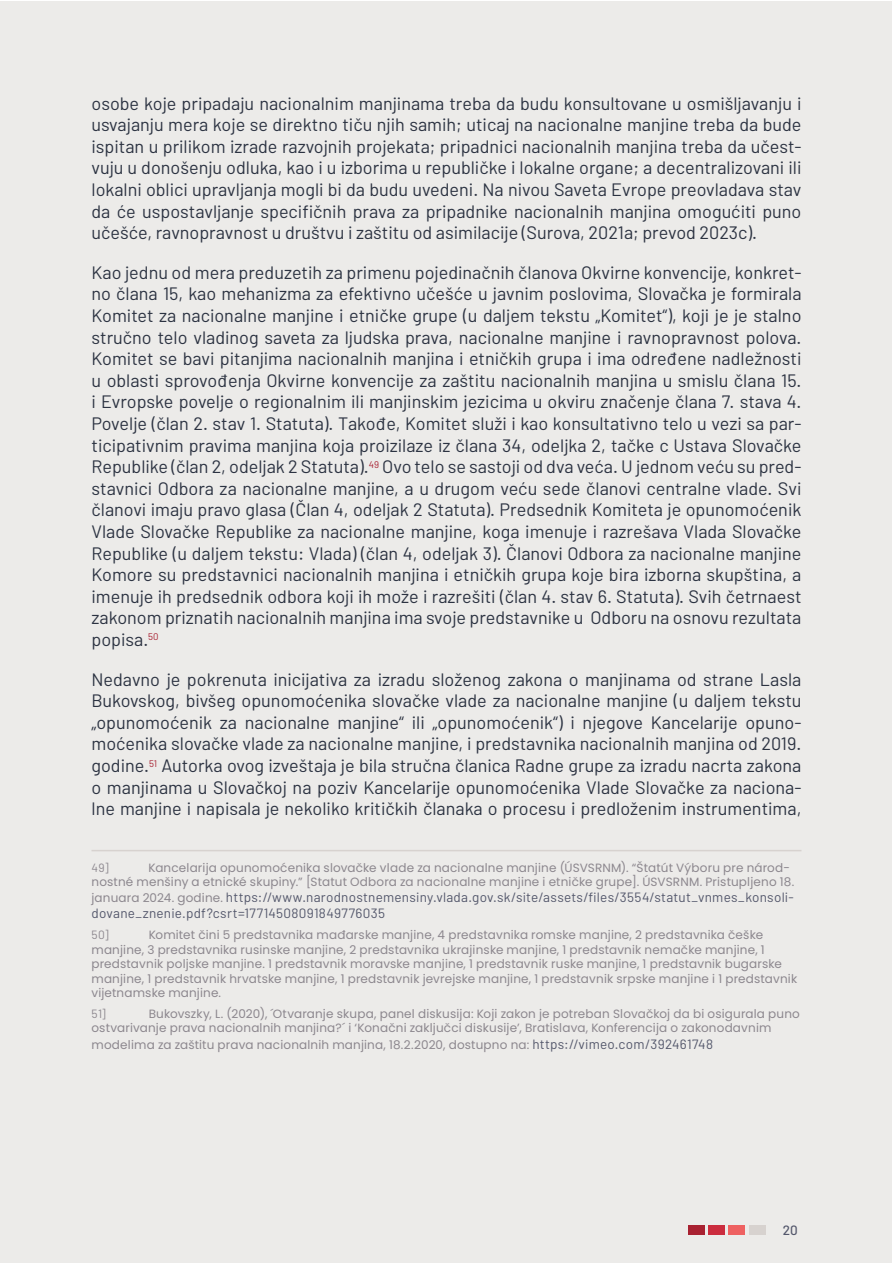
<style>
.page{position:relative;width:893px;height:1263px;background:#fff}
.page>*{position:absolute;margin:0;border:0;box-sizing:border-box;transform-origin:0 0}
.t1{font:18px/21.6px "Barlow";color:#2c3342;text-align:justify}
.t2{font:13.5px/16.2px "Barlow";letter-spacing:.02em;color:#53576b}
.t3{font:500 13.5px "Barlow";color:#53576b}
.t4{font:12px/14.4px "Poppins";letter-spacing:.015em;color:#8c878e}
.t5{font:12px "Barlow";color:#8c878e}
.s1{font-family:"Poppins";font-size:12px;color:#8c878e}
.s2{font-family:"Barlow";font-size:13.5px;color:#53576b}
</style>
<div class="page">
<div style="left:0;top:2px;width:891px;height:1261px;background:#ecebe9"></div>
<div style="left:688px;top:1225px;width:16px;height:9px;background:#a82131"></div>
<div style="left:749px;top:1225px;width:16px;height:9px;background:#d7d2cf"></div>
<div style="left:729px;top:1225px;width:16px;height:9px;background:#ee6161"></div>
<div style="left:708px;top:1225px;width:17px;height:9px;background:#cb2c3e"></div>
<hr style="left:92px;top:850px;width:709px;height:1px;background:#d7d2cf">
<p class="t1" style="left:92px;top:92px;width:712px">osobe koje pripadaju nacionalnim manjinama treba da budu konsultovane u osmišljavanju i usvajanju mera koje se direktno tiču njih samih; uticaj na nacionalne manjine treba da bude ispitan u prilikom izrade razvojnih projekata; pripadnici nacionalnih manjina treba da učest&shy;vuju u donošenju odluka, kao i u izborima u republičke i lokalne organe; a decentralizovani ili lokalni oblici upravljanja mogli bi da budu uvedeni. Na nivou Saveta Evrope preovladava stav da će uspostavljanje specifičnih prava za pripadnike nacionalnih manjina omogućiti puno učešće, ravnopravnost u društvu i zaštitu od asimilacije (Surova, 2021a; prevod 2023c).</p>
<p class="t1" style="left:92px;top:261px;width:712px">Kao jednu od mera preduzetih za primenu pojedinačnih članova Okvirne konvencije, konkret&shy;no člana 15, kao mehanizma za efektivno učešće u javnim poslovima, Slovačka je formirala Komitet za nacionalne manjine i etničke grupe (u daljem tekstu „Komitet“), koji je je stalno stručno telo vladinog saveta za ljudska prava, nacionalne manjine i ravnopravnost polova.<br>Komitet se bavi pitanjima nacionalnih manjina i etničkih grupa i ima određene nadležnosti u oblasti sprovođenja Okvirne konvencije za zaštitu nacionalnih manjina u smislu člana 15. i Evropske povelje o regionalnim ili manjinskim jezicima u okviru značenje člana 7. stava 4.<br>Povelje (član 2. stav 1. Statuta). Takođe, Komitet služi i kao konsultativno telo u vezi sa par&shy;ticipativnim pravima manjina koja proizilaze iz člana 34, odeljka 2, tačke c Ustava Slovačke Republike (član 2, odeljak 2 Statuta).<sup>49</sup> Ovo telo se sastoji od dva veća. U jednom veću su pred&shy;stavnici Odbora za nacionalne manjine, a u drugom veću sede članovi centralne vlade. Svi članovi imaju pravo glasa (Član 4, odeljak 2 Statuta). Predsednik Komiteta je opunomoćenik Vlade Slovačke Republike za nacionalne manjine, koga imenuje i razrešava Vlada Slovačke Republike (u daljem tekstu: Vlada) (član 4, odeljak 3). Članovi Odbora za nacionalne manjine Komore su predstavnici nacionalnih manjina i etničkih grupa koje bira izborna skupština, a imenuje ih predsednik odbora koji ih može i razrešiti (član 4. stav 6. Statuta). Svih četrnaest zakonom priznatih nacionalnih manjina ima svoje predstavnike u Odboru na osnovu rezultata popisa.<sup>50</sup></p>
<p class="t1" style="left:91px;top:668px;width:711px">Nedavno je pokrenuta inicijativa za izradu složenog zakona o manjinama od strane Lasla Bukovskog, bivšeg opunomoćenika slovačke vlade za nacionalne manjine (u daljem tekstu „opunomoćenik za nacionalne manjine“ ili „opunomoćenik“) i njegove Kancelarije opuno&shy;moćenika slovačke vlade za nacionalne manjine, i predstavnika nacionalnih manjina od 2019. godine.<sup>51</sup> Autorka ovog izveštaja je bila stručna članica Radne grupe za izradu nacrta zakona o manjinama u Slovačkoj na poziv Kancelarije opunomoćenika Vlade Slovačke za naciona&shy;lne manjine i napisala je nekoliko kritičkih članaka o procesu i predloženim instrumentima,</p>
<p class="t4" style="left:92px;top:860px;width:704px;text-indent:57px">Kancelarija opunomoćenika slovačke vlade za nacionalne manjine (ÚSVSRNM). “Štatút Výboru pre národ&shy;nostné menšiny a etnické skupiny.” [Statut Odbora za nacionalne manjine i etničke grupe]. ÚSVSRNM. Pristupljeno 18.</p>
<p class="t2" style="left:91px;top:889px;width:704px"><span class="s1">januara 2024. godine.</span> https://www.narodnostnemensiny.vlada.gov.sk/site/assets/files/3554/statut_vnmes_konsoli&shy;dovane_znenie.pdf?csrt=17714508091849776035</p>
<p class="t5" style="left:92px;top:928px;width:19px">50]</p>
<p class="t5" style="left:92px;top:860px;width:19px">49]</p>
<p class="t4" style="left:92px;top:928px;width:707px;text-indent:57px">Komitet čini 5 predstavnika mađarske manjine, 4 predstavnika romske manjine, 2 predstavnika češke manjine, 3 predstavnika rusinske manjine, 2 predstavnika ukrajinske manjine, 1 predstavnik nemačke manjine, 1 predstavnik poljske manjine. 1 predstavnik moravske manjine, 1 predstavnik ruske manjine, 1 predstavnik bugarske manjine, 1 predstavnik hrvatske manjine, 1 predstavnik jevrejske manjine, 1 predstavnik srpske manjine i 1 predstavnik vijetnamske manjine.</p>
<p class="t5" style="left:92px;top:1006px;width:16px">51]</p>
<p class="t4" style="left:92px;top:1007px;width:710px;text-indent:57px">Bukovszky, L. (2020), ´Otvaranje skupa, panel diskusija: Koji zakon je potreban Slovačkoj da bi osigurala puno ostvarivanje prava nacionalnih manjina?´ i ‘Konačni zaključci diskusije’, Bratislava, Konferencija o zakonodavnim</p>
<p class="t4" style="left:92px;top:1037px;width:623px">modelima za zaštitu prava nacionalnih manjina, 18.2.2020, dostupno na: <span class="s2">https://vimeo.com/392461748</span></p>
<p class="t3" style="left:783px;top:1221px;width:16px">20</p>
</div>
